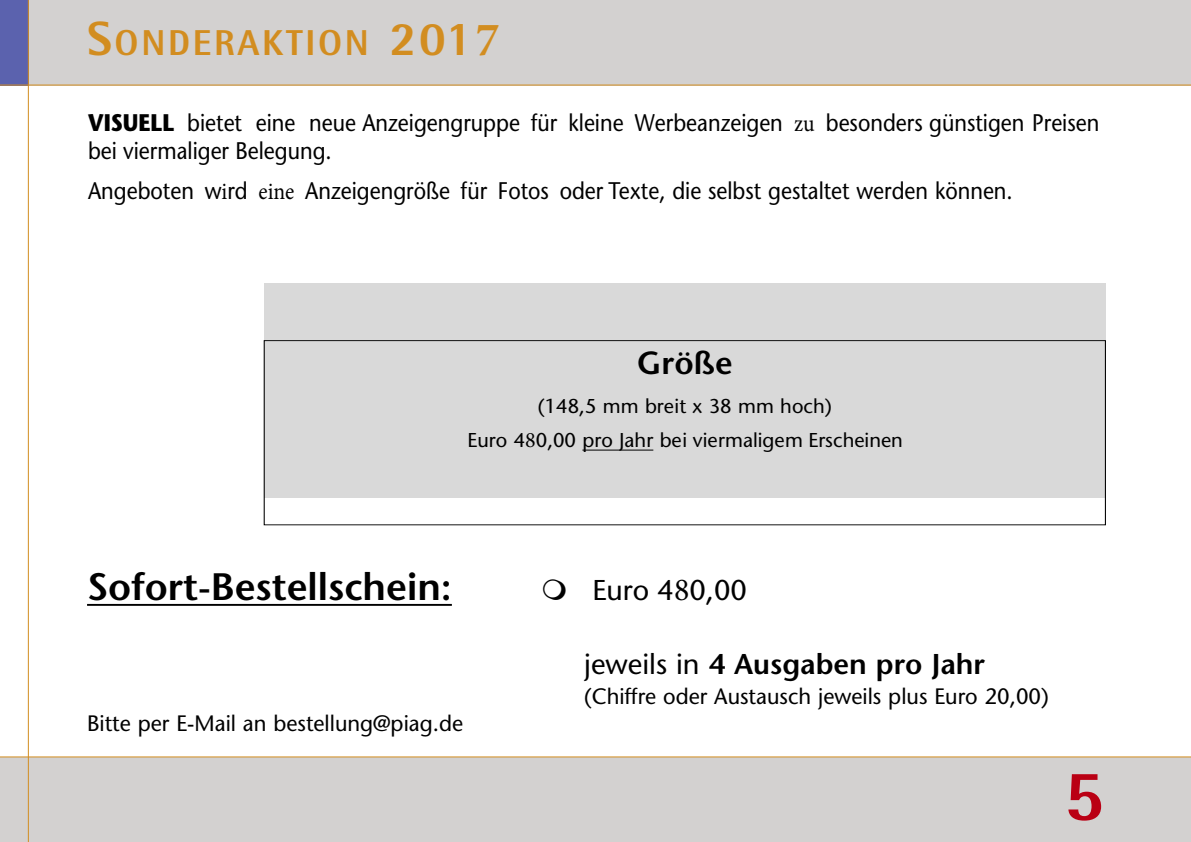
<style>
.page{position:relative;width:1191px;height:842px;background:#fff}
.page>*{position:absolute;margin:0;border:0;box-sizing:border-box;transform-origin:0 0}
.t1{font:800 72px "AT Rotis Semi Sans";color:#ba0014}
.t2{font:600 38.2px "Stone Sans";color:#000}
.t3{font:800 36px "AT Rotis Semi Sans";letter-spacing:.075em;color:#d28d20}
.t4{font:600 32px "Stone Sans";color:#000}
.t5{font:600 28.6px "Stone Sans";color:#000}
.t6{font:28.6px "Stone Sans";color:#000}
.t7{font:24px/28px "Stone Sans";color:#000;scale:.9 1}
.t8{font:22.2px "Stone Sans";color:#000}
.t9{font:20px/34.6px "Stone Sans";color:#000;text-align:center}
.s1{font-size:48px}
.s2{font-family:"Minion Pro";font-weight:700;font-size:48px}
.s3{font-weight:700}
.s4{font-family:"Minion Pro"}
.s5{font-family:"Minion Pro";font-size:22px}
.s6{font-family:"Minion Pro";font-size:32px}
.s7{font-weight:400}
</style>
<div class="page">
<div style="left:0;top:0;width:1191px;height:85px;background:#d3d1d0"></div>
<div style="left:0;top:0;width:28px;height:85px;background:#5b62ae"></div>
<div style="left:0;top:757px;width:1191px;height:85px;background:#d3d1d0"></div>
<hr style="left:28px;top:0;width:1px;height:842px;background:#d28d20">
<hr style="left:0;top:85px;width:1191px;height:1px;background:#d28d20">
<hr style="left:0;top:756px;width:1191px;height:1px;background:#d28d20">
<div style="left:264px;top:283px;width:841px;height:214px;background:#d9d9d9"></div>
<div style="left:264px;top:340px;width:841px;height:185px;border:1px solid #000"></div>
<hr style="left:582px;top:450px;width:71px;height:1px;background:#000">
<hr style="left:87px;top:604px;width:365px;height:2px;background:#000">
<h3 class="t3" style="left:87px;top:30px;width:414px"><span class="s1">S</span>ONDERAKTION <span class="s1">201</span><span class="s2">7</span></h3>
<p class="t7" style="left:88px;top:111px;width:1125px"><span class="s3">VISUELL</span> bietet eine neue Anzeigengruppe für kleine Werbeanzeigen <span class="s4">zu</span> besonders günstigen Preisen bei viermaliger Belegung.</p>
<p class="t7" style="left:88px;top:179px;width:1029px">Angeboten w<span class="s4">i</span>rd <span class="s4">eine</span> Anzeigengröße für Fotos oder Texte, die selbst gestaltet werden können.</p>
<h3 class="t4" style="left:637px;top:351px;width:97px">Größe</h3>
<p class="t9" style="left:467px;top:390px;width:437px">(148,5 mm breit x 38 mm hoch)<br>Euro 4<span class="s5">8</span>0,00 pro Jahr bei viermaligem Erscheinen</p>
<h2 class="t2" style="left:87px;top:572px;width:366px">Sofort-Bestellschein:</h2>
<p class="t6" style="left:592px;top:579px;width:156px">Euro 4<span class="s6">8</span>0,00</p>
<p class="t8" style="left:87px;top:714px;width:377px">Bitte per E-Mail an bestellung@piag.de</p>
<p class="t5" style="left:584px;top:653px;width:402px"><span class="s7">jeweils in</span> 4 Ausgaben pro Jahr</p>
<p class="t8" style="left:584px;top:687px;width:466px">(Chiffre oder Austausch jeweils plus Euro 20,00)</p>
<h1 class="t1" style="left:1063px;top:770px;width:42px">5</h1>
</div>
